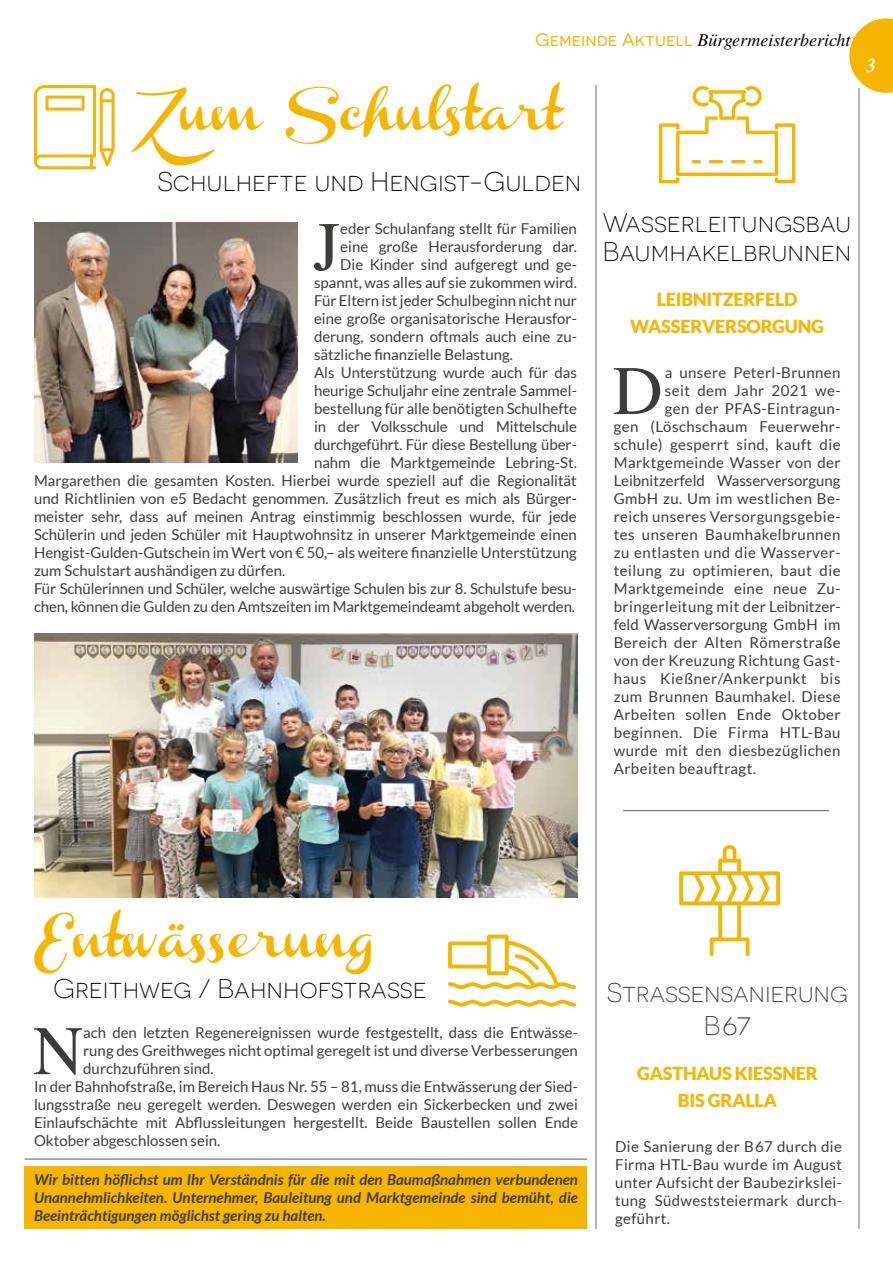
<style>
.page{position:relative;width:893px;height:1263px;background:#fff}
.page>*{position:absolute;margin:0;border:0;box-sizing:border-box;transform-origin:0 0}
.t1{font:69.45px "Te X Gyre Termes";color:#3c3c3b}
.t2{font:36.9px "Channel Slanted 1";color:#f6b600}
.t3{font:300 31.5px "Novecentosanswide";color:#3c3c3b}
.t4{font:300 27px/28.5px "Novecentosanswide";color:#000}
.t5{font:300 27px "Novecentosanswide";letter-spacing:-.01em;color:#3c3c3b}
.t6{font:italic 700 19.5px "Te X Gyre Termes";color:#fff}
.t7{font:900 18px/27px "Lato";letter-spacing:-.01em;color:#f6b600;text-align:center}
.t8{font:italic 18px "Te X Gyre Termes";color:#000}
.t9{font:15px/18px "Lato";color:#3c3c3b;text-align:justify}
.t10{font:15px "Lato";letter-spacing:.03em;color:#3c3c3b}
.t11{font:italic 700 15px/18px "Lato";color:#3c3c3b;text-align:justify}
.t12{font:15px "Lato";letter-spacing:.04em;color:#3c3c3b}
.t13{font:15px "Lato";letter-spacing:.025em;color:#3c3c3b}
.s1{font-family:"Novecentosanswide";font-style:normal;color:#f6b600}
.s2{font-size:27px}
</style>
<div class="page">
<svg style="left:849px;top:18px;width:44px;height:75px"></svg>
<div style="left:25px;top:1166px;width:562px;height:63px;background:#f6b600"></div>
<hr style="left:859px;top:88px;width:1px;height:1141px;background:#66707b">
<hr style="left:596px;top:85px;width:1px;height:1144px;background:#66707b">
<img style="left:34px;top:223px;width:263px;height:240px">
<img style="left:34px;top:633px;width:544px;height:264px">
<svg style="left:34px;top:85px;width:81px;height:84px"></svg>
<hr style="left:623px;top:810px;width:206px;height:1px;background:#66707b">
<svg style="left:679px;top:845px;width:101px;height:112px"></svg>
<svg style="left:658px;top:86px;width:138px;height:98px"></svg>
<div style="left:752px;top:159px;width:11px;height:5px;background:#f6b600;border-radius:2px"></div>
<div style="left:752px;top:158px;width:12px;height:7px;border:2px solid #fff;border-radius:2px"></div>
<svg style="left:448px;top:934px;width:128px;height:73px"></svg>
<hr style="left:25px;top:1158px;width:562px;height:2px;background:#66707b">
<p class="t8" style="left:535px;top:27px;width:316px"><span class="s1">Gemeinde Aktuell</span> Bürgermeisterbericht</p>
<h2 class="t2" style="left:140px;top:95px;width:422px">Zum Schulstart</h2>
<h3 class="t4" style="left:157px;top:167px;width:426px">Schulhefte und Hengist-Gulden</h3>
<h1 class="t1" style="left:313px;top:197px;width:28px">J</h1>
<p class="t9" style="left:340px;top:219px;width:238px">eder Schulanfang stellt für Familien</p>
<p class="t9" style="left:340px;top:237px;width:238px">eine große Herausforderung dar.</p>
<p class="t9" style="left:340px;top:255px;width:238px">Die Kinder sind aufgeregt und ge-</p>
<p class="t9" style="left:314px;top:273px;width:264px">spannt, was alles auf sie zukommen wird.</p>
<p class="t9" style="left:314px;top:291px;width:264px">Für Eltern ist jeder Schulbeginn nicht nur</p>
<p class="t9" style="left:314px;top:309px;width:264px">eine große organisatorische Herausfor-</p>
<p class="t9" style="left:314px;top:327px;width:264px">derung, sondern oftmals auch eine zu-</p>
<p class="t9" style="left:314px;top:345px;width:200px">sätzliche finanzielle Belastung.</p>
<p class="t9" style="left:314px;top:363px;width:264px">Als Unterstützung wurde auch für das</p>
<p class="t9" style="left:314px;top:381px;width:264px">heurige Schuljahr eine zentrale Sammel-</p>
<p class="t9" style="left:314px;top:399px;width:264px">bestellung für alle benötigten Schulhefte</p>
<p class="t9" style="left:314px;top:417px;width:264px">in der Volksschule und Mittelschule</p>
<p class="t9" style="left:314px;top:435px;width:264px">durchgeführt. Für diese Bestellung über-</p>
<p class="t9" style="left:314px;top:453px;width:264px">nahm die Marktgemeinde Lebring-St.</p>
<p class="t9" style="left:34px;top:471px;width:544px">Margarethen die gesamten Kosten. Hierbei wurde speziell auf die Regionalität</p>
<p class="t9" style="left:34px;top:489px;width:543px">und Richtlinien von e5 Bedacht genommen. Zusätzlich freut es mich als Bürger-</p>
<p class="t9" style="left:34px;top:507px;width:544px">meister sehr, dass auf meinen Antrag einstimmig beschlossen wurde, für jede</p>
<p class="t9" style="left:34px;top:525px;width:544px">Schülerin und jeden Schüler mit Hauptwohnsitz in unserer Marktgemeinde einen</p>
<p class="t9" style="left:34px;top:543px;width:544px">Hengist-Gulden-Gutschein im Wert von € 50,– als weitere finanzielle Unterstützung</p>
<p class="t9" style="left:34px;top:561px;width:253px">zum Schulstart aushändigen zu dürfen.</p>
<p class="t9" style="left:34px;top:579px;width:544px">Für Schülerinnen und Schüler, welche auswärtige Schulen bis zur 8. Schulstufe besu-</p>
<p class="t9" style="left:34px;top:597px;width:543px">chen, können die Gulden zu den Amtszeiten im Marktgemeindeamt abgeholt werden.</p>
<h3 class="t4" style="left:603px;top:208px;width:250px">Wasserleitungsbau<br>Baumhakelbrunnen</h3>
<p class="t7" style="left:630px;top:285px;width:195px">LEIBNITZERFELD<br>WASSERVERSORGUNG</p>
<h1 class="t1" style="left:613px;top:341px;width:52px">D</h1>
<p class="t13" style="left:665px;top:364px;width:177px">a unsere Peterl-Brunnen</p>
<p class="t10" style="left:665px;top:382px;width:177px">seit dem Jahr 2021 we-</p>
<p class="t10" style="left:665px;top:400px;width:177px">gen der PFAS-Eintragun-</p>
<p class="t10" style="left:614px;top:418px;width:228px">gen (Löschschaum Feuerwehr-</p>
<p class="t10" style="left:614px;top:436px;width:228px">schule) gesperrt sind, kauft die</p>
<p class="t10" style="left:614px;top:454px;width:228px">Marktgemeinde Wasser von der</p>
<p class="t9" style="left:614px;top:471px;width:228px">Leibnitzerfeld Wasserversorgung</p>
<p class="t10" style="left:614px;top:490px;width:228px">GmbH zu. Um im westlichen Be-</p>
<p class="t10" style="left:614px;top:508px;width:228px">reich unseres Versorgungsgebie-</p>
<p class="t10" style="left:614px;top:526px;width:228px">tes unseren Baumhakelbrunnen</p>
<p class="t10" style="left:614px;top:544px;width:228px">zu entlasten und die Wasserver-</p>
<p class="t10" style="left:614px;top:562px;width:228px">teilung zu optimieren, baut die</p>
<p class="t10" style="left:614px;top:580px;width:228px">Marktgemeinde eine neue Zu-</p>
<p class="t10" style="left:614px;top:598px;width:228px">bringerleitung mit der Leibnitzer-</p>
<p class="t9" style="left:614px;top:615px;width:228px">feld Wasserversorgung GmbH im</p>
<p class="t10" style="left:614px;top:634px;width:228px">Bereich der Alten Römerstraße</p>
<p class="t13" style="left:614px;top:652px;width:228px">von der Kreuzung Richtung Gast-</p>
<p class="t12" style="left:614px;top:670px;width:228px">haus Kießner/Ankerpunkt bis</p>
<p class="t10" style="left:614px;top:688px;width:228px">zum Brunnen Baumhakel. Diese</p>
<p class="t10" style="left:614px;top:706px;width:228px">Arbeiten sollen Ende Oktober</p>
<p class="t12" style="left:614px;top:724px;width:228px">beginnen. Die Firma HTL-Bau</p>
<p class="t10" style="left:614px;top:742px;width:228px">wurde mit den diesbezüglichen</p>
<p class="t10" style="left:614px;top:760px;width:144px">Arbeiten beauftragt.</p>
<h3 class="t6" style="left:866px;top:51px;width:11px">3</h3>
<h2 class="t2" style="left:34px;top:923px;width:342px">Entwässerung</h2>
<h3 class="t4" style="left:54px;top:974px;width:375px">Greithweg / Bahnhofstrasse</h3>
<h1 class="t1" style="left:33px;top:1001px;width:52px">N</h1>
<p class="t9" style="left:83px;top:1023px;width:496px">ach den letzten Regenereignissen wurde festgestellt, dass die Entwässe-</p>
<p class="t9" style="left:83px;top:1041px;width:496px">rung des Greithweges nicht optimal geregelt ist und diverse Verbesserungen</p>
<p class="t9" style="left:83px;top:1059px;width:132px">durchzuführen sind.</p>
<p class="t9" style="left:34px;top:1077px;width:545px">In der Bahnhofstraße, im Bereich Haus Nr. 55 – 81, muss die Entwässerung der Sied-</p>
<p class="t9" style="left:34px;top:1095px;width:545px">lungsstraße neu geregelt werden. Deswegen werden ein Sickerbecken und zwei</p>
<p class="t9" style="left:34px;top:1113px;width:545px">Einlaufschächte mit Abflussleitungen hergestellt. Beide Baustellen sollen Ende</p>
<p class="t9" style="left:34px;top:1131px;width:188px">Oktober abgeschlossen sein.</p>
<p class="t11" style="left:34px;top:1171px;width:545px">Wir bitten höflichst um Ihr Verständnis für die mit den Baumaßnahmen verbundenen Unannehmlichkeiten. Unternehmer, Bauleitung und Marktgemeinde sind bemüht, die Beeinträchtigungen möglichst gering zu halten.</p>
<h3 class="t5" style="left:607px;top:977px;width:243px">Strassensanierung</h3>
<h3 class="t3" style="left:704px;top:1006px;width:48px"><span class="s2">B</span>67</h3>
<p class="t7" style="left:637px;top:1059px;width:182px">GASTHAUS KIESSNER<br>BIS GRALLA</p>
<p class="t9" style="left:615px;top:1137px;width:228px">Die Sanierung der B67 durch die Firma HTL-Bau wurde im August unter Aufsicht der Baubezirkslei&shy;tung Südweststeiermark durch&shy;geführt.</p>
</div>
